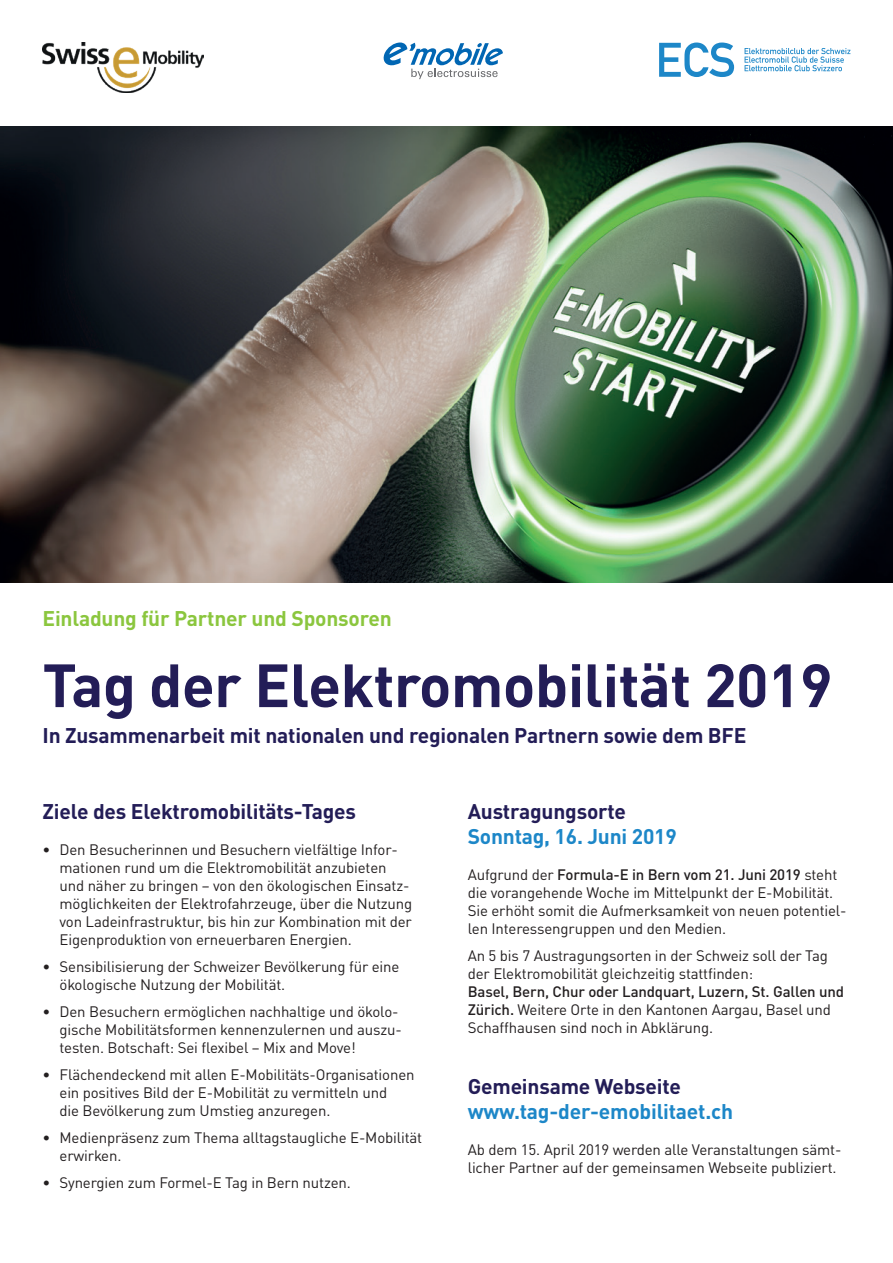
<style>
.page{position:relative;width:893px;height:1263px;background:#fff}
.page>*{position:absolute;margin:0;border:0;box-sizing:border-box;transform-origin:0 0}
.t1{font:700 60px "DINOT";letter-spacing:-.01em;color:#231d57}
.t2{font:700 21px "DINOT";letter-spacing:-.01em;color:#231d57}
.t3{font:700 21px "DINOT";letter-spacing:-.01em;color:#1d87c8}
.t4{font:700 21px "DINOT";letter-spacing:-.01em;color:#8bc63e}
.t5{font:15px/18px "DINOT";letter-spacing:-.01em;color:#231f20}
.s1{font-weight:500}
</style>
<div class="page">
<svg style="left:659px;top:43px;width:75px;height:34px"></svg>
<svg style="left:745px;top:48px;width:105px;height:23px"></svg>
<img style="left:0;top:126px;width:893px;height:457px">
<svg style="left:384px;top:43px;width:119px;height:36px"></svg>
<img style="left:42px;top:43px;width:161px;height:49px">
<h2 class="t4" style="left:43px;top:605px;width:351px">Einladung für Partner und Sponsoren</h2>
<h1 class="t1" style="left:43px;top:646px;width:791px">Tag der Elektromobilität 2019</h1>
<h2 class="t2" style="left:43px;top:722px;width:705px">In Zusammenarbeit mit nationalen und regionalen Partnern sowie dem BFE</h2>
<h2 class="t2" style="left:43px;top:797px;width:315px">Ziele des Elektromobilitäts-Tages</h2>
<p class="t5" style="left:60px;top:840px;width:354px;text-indent:-17px">• Den Besucherinnen und Besuchern vielfältige Infor&shy;mationen rund um die Elektromobilität anzubieten und näher zu bringen – von den ökologischen Einsatz&shy;möglichkeiten der Elektrofahrzeuge, über die Nutzung von Ladeinfrastruktur, bis hin zur Kombination mit der Eigenproduktion von erneuerbaren Energien.</p>
<p class="t5" style="left:60px;top:957px;width:341px;text-indent:-17px">• Sensibilisierung der Schweizer Bevölkerung für eine ökologische Nutzung der Mobilität.</p>
<p class="t5" style="left:60px;top:1002px;width:344px;text-indent:-17px">• Den Besuchern ermöglichen nachhaltige und ökolo&shy;gische Mobilitätsformen kennenzulernen und auszu&shy;testen. Botschaft: Sei flexibel – Mix and Move!</p>
<p class="t5" style="left:60px;top:1065px;width:357px;text-indent:-17px">• Flächendeckend mit allen E-Mobilitäts-Organisationen ein positives Bild der E-Mobilität zu vermitteln und<br>die Bevölkerung zum Umstieg anzuregen.</p>
<p class="t5" style="left:60px;top:1128px;width:364px;text-indent:-17px">• Medienpräsenz zum Thema alltagstaugliche E-Mobilität erwirken.</p>
<p class="t5" style="left:43px;top:1173px;width:310px">• Synergien zum Formel-E Tag in Bern nutzen.</p>
<h2 class="t2" style="left:468px;top:797px;width:160px">Austragungsorte</h2>
<h2 class="t3" style="left:468px;top:822px;width:211px">Sonntag, 16. Juni 2019</h2>
<p class="t5" style="left:468px;top:865px;width:380px">Aufgrund der <span class="s1">Formula-E in Bern vom 21. Juni 2019</span> steht die vorangehende Woche im Mittelpunkt der E-Mobilität.<br>Sie erhöht somit die Aufmerksamkeit von neuen potentiel&shy;len Interessengruppen und den Medien.</p>
<p class="t5" style="left:468px;top:946px;width:362px">An 5 bis 7 Austragungsorten in der Schweiz soll der Tag der Elektromobilität gleichzeitig stattfinden:</p>
<p class="t5" style="left:468px;top:982px;width:378px"><span class="s1">Basel, Bern, Chur oder Landquart, Luzern, St. Gallen und<br>Zürich.</span> Weitere Orte in den Kantonen Aargau, Basel und<br>Schaffhausen sind noch in Abklärung.</p>
<h2 class="t2" style="left:468px;top:1073px;width:215px">Gemeinsame Webseite</h2>
<h2 class="t3" style="left:468px;top:1098px;width:267px">www.tag-der-emobilitaet.ch</h2>
<p class="t5" style="left:468px;top:1141px;width:375px">Ab dem 15. April 2019 werden alle Veranstaltungen sämt&shy;licher Partner auf der gemeinsamen Webseite publiziert.</p>
</div>
